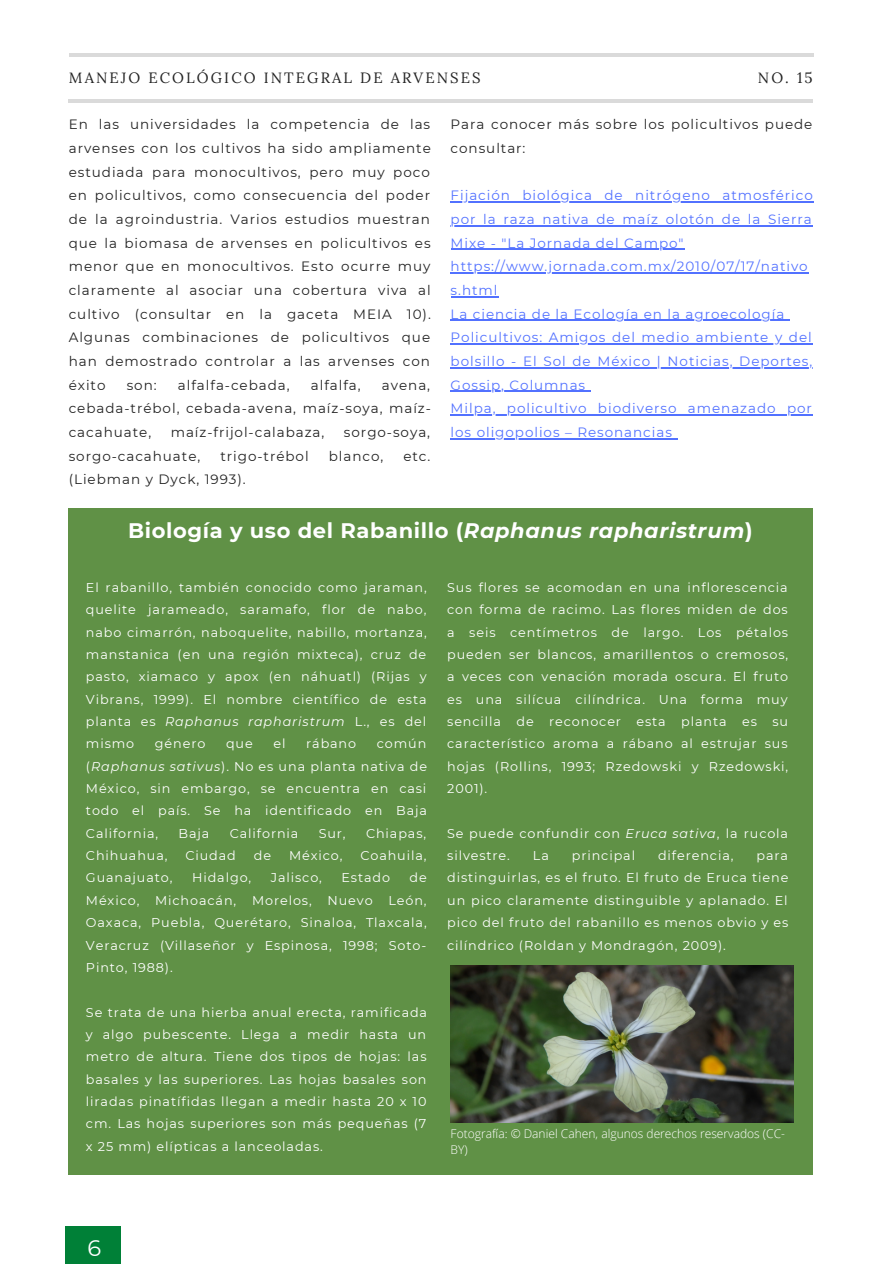
<style>
.page{position:relative;width:894px;height:1264px;background:#fff}
.page>*{position:absolute;margin:0;border:0;box-sizing:border-box;transform-origin:0 0}
.t1{font:22.5px "Montserrat";color:#fff}
.t2{font:700 21px "Montserrat";letter-spacing:.03em;color:#fff}
.t3{font:14.85px "Lora";letter-spacing:.14em;color:#222}
.t4{font:13.5px/23.7px "Montserrat";letter-spacing:.07em;color:#222;text-align:justify}
.t5{font:13.5px/23.7px "Montserrat";letter-spacing:.07em;color:#5271ff;text-align:justify}
.t6{font:12.75px/22.4px "Montserrat";letter-spacing:.07em;color:#fff;text-align:justify}
.t7{font:300 12px/16px "Open Sans";color:#fff}
.s1{font-style:italic}
</style>
<div class="page">
<hr style="left:68px;top:99px;width:744px;height:3px;background:#000">
<hr style="left:69px;top:53px;width:744px;height:4px;background:#dadada">
<div style="left:66px;top:1226px;width:55px;height:37px;background:#008037"></div>
<hr style="left:450px;top:201px;width:363px;height:1px;background:#5271ff">
<hr style="left:450px;top:225px;width:362px;height:1px;background:#5271ff">
<hr style="left:450px;top:249px;width:234px;height:1px;background:#5271ff">
<hr style="left:450px;top:272px;width:358px;height:1px;background:#5271ff">
<hr style="left:450px;top:296px;width:48px;height:1px;background:#5271ff">
<hr style="left:450px;top:320px;width:335px;height:1px;background:#5271ff">
<hr style="left:450px;top:343px;width:362px;height:1px;background:#5271ff">
<hr style="left:450px;top:367px;width:363px;height:1px;background:#5271ff">
<hr style="left:450px;top:390px;width:136px;height:2px;background:#5271ff">
<hr style="left:450px;top:414px;width:362px;height:1px;background:#5271ff">
<hr style="left:450px;top:438px;width:222px;height:1px;background:#5271ff">
<div style="left:68px;top:507px;width:744px;height:667px;background:#609146"></div>
<img style="left:450px;top:965px;width:343px;height:157px">
<p class="t3" style="left:69px;top:68px;width:413px">MANEJO ECOLÓGICO INTEGRAL DE ARVENSES</p>
<p class="t3" style="left:757px;top:68px;width:56px">NO. 15</p>
<p class="t4" style="left:450px;top:113px;width:363px">Para conocer más sobre los policultivos puede consultar:</p>
<p class="t5" style="left:450px;top:184px;width:363px">Fijación biológica de nitrógeno atmosférico por la raza nativa de maíz olotón de la Sierra Mixe - "La Jornada del Campo"</p>
<p class="t5" style="left:450px;top:254px;width:358px">https://www.jornada.com.mx/2010/07/17/nativo s.html</p>
<p class="t5" style="left:450px;top:302px;width:335px">La ciencia de la Ecología en la agroecología</p>
<p class="t5" style="left:450px;top:325px;width:363px">Policultivos: Amigos del medio ambiente y del bolsillo - El Sol de México | Noticias, Deportes, Gossip, Columnas</p>
<p class="t5" style="left:450px;top:396px;width:363px">Milpa, policultivo biodiverso amenazado por los oligopolios – Resonancias</p>
<p class="t4" style="left:69px;top:113px;width:363px">En las universidades la competencia de las arvenses con los cultivos ha sido ampliamente estudiada para monocultivos, pero muy poco en policultivos, como consecuencia del poder de la agroindustria. Varios estudios muestran que la biomasa de arvenses en policultivos es menor que en monocultivos. Esto ocurre muy claramente al asociar una cobertura viva al cultivo (consultar en la gaceta MEIA 10).<br>Algunas combinaciones de policultivos que han demostrado controlar a las arvenses con éxito</p>
<p class="t4" style="left:127px;top:373px;width:31px">son:</p>
<p class="t4" style="left:178px;top:373px;width:113px">alfalfa-cebada,</p>
<p class="t4" style="left:311px;top:373px;width:51px">alfalfa,</p>
<p class="t4" style="left:69px;top:373px;width:363px;text-indent:313px">avena, cebada-trébol, cebada-avena, maíz-soya, maíz&shy;cacahuate,</p>
<p class="t4" style="left:171px;top:420px;width:155px">maíz-frijol-calabaza,</p>
<p class="t4" style="left:344px;top:420px;width:88px">sorgo-soya,</p>
<p class="t4" style="left:69px;top:444px;width:133px">sorgo-cacahuate,</p>
<p class="t4" style="left:220px;top:444px;width:90px">trigo-trébol</p>
<p class="t4" style="left:328px;top:444px;width:56px">blanco,</p>
<p class="t4" style="left:403px;top:444px;width:28px">etc.</p>
<p class="t4" style="left:69px;top:467px;width:178px">(Liebman y Dyck, 1993).</p>
<p class="t2" style="left:128px;top:517px;width:625px">Biología y uso del Rabanillo (<span class="s1">Raphanus rapharistrum</span>)</p>
<p class="t6" style="left:86px;top:576px;width:342px">El rabanillo, también conocido como jaraman, quelite jarameado, saramafo, flor de nabo, nabo cimarrón, naboquelite, nabillo, mortanza, manstanica (en una región mixteca), cruz de pasto, xiamaco y apox (en náhuatl) (Rijas y Vibrans, 1999). El nombre científico de esta planta es <span class="s1">Raphanus rapharistrum</span> L., es del mismo</p>
<p class="t6" style="left:155px;top:732px;width:52px">género</p>
<p class="t6" style="left:226px;top:732px;width:28px">que</p>
<p class="t6" style="left:273px;top:732px;width:14px">el</p>
<p class="t6" style="left:306px;top:732px;width:51px">rábano</p>
<p class="t6" style="left:86px;top:732px;width:342px;text-indent:291px">común (<span class="s1">Raphanus sativus</span>). No es una planta nativa de México, sin embargo, se encuentra en casi todo el país. Se ha identificado en Baja California,</p>
<p class="t6" style="left:178px;top:822px;width:32px">Baja</p>
<p class="t6" style="left:230px;top:822px;width:70px">California</p>
<p class="t6" style="left:318px;top:822px;width:28px">Sur,</p>
<p class="t6" style="left:366px;top:822px;width:62px">Chiapas,</p>
<p class="t6" style="left:86px;top:844px;width:83px">Chihuahua,</p>
<p class="t6" style="left:185px;top:844px;width:52px">Ciudad</p>
<p class="t6" style="left:254px;top:844px;width:19px">de</p>
<p class="t6" style="left:289px;top:844px;width:55px">México,</p>
<p class="t6" style="left:360px;top:844px;width:68px">Coahuila,</p>
<p class="t6" style="left:86px;top:866px;width:88px">Guanajuato,</p>
<p class="t6" style="left:192px;top:866px;width:61px">Hidalgo,</p>
<p class="t6" style="left:271px;top:866px;width:53px">Jalisco,</p>
<p class="t6" style="left:341px;top:866px;width:50px">Estado</p>
<p class="t6" style="left:86px;top:866px;width:342px;text-indent:323px">de México, Michoacán, Morelos, Nuevo León, Oaxaca, Puebla, Querétaro, Sinaloa, Tlaxcala, Veracruz (Villaseñor y Espinosa, 1998; Soto-Pinto, 1988).</p>
<p class="t6" style="left:86px;top:1000px;width:342px">Se trata de una hierba anual erecta, ramificada y algo pubescente. Llega a medir hasta un metro de altura. Tiene dos tipos de hojas: las basales y las superiores. Las hojas basales son liradas pinatífidas llegan a medir hasta 20 x 10 cm. Las hojas superiores son más pequeñas (7 x 25 mm) elípticas a lanceoladas.</p>
<p class="t6" style="left:447px;top:576px;width:342px">Sus flores se acomodan en una inflorescencia con forma de racimo. Las flores miden de dos a seis centímetros de largo. Los pétalos pueden ser blancos, amarillentos o cremosos, a veces con venación morada oscura. El fruto es una silícua cilíndrica. Una forma muy sencilla de reconocer esta planta es su característico aroma a rábano al estrujar sus hojas (Rollins, 1993; Rzedowski y Rzedowski, 2001).</p>
<p class="t6" style="left:447px;top:822px;width:342px">Se puede confundir con <span class="s1">Eruca sativa</span>, la rucola silvestre.</p>
<p class="t6" style="left:532px;top:844px;width:17px">La</p>
<p class="t6" style="left:571px;top:844px;width:65px">principal</p>
<p class="t6" style="left:658px;top:844px;width:77px">diferencia,</p>
<p class="t6" style="left:447px;top:844px;width:342px;text-indent:309px">para distinguirlas, es el fruto. El fruto de Eruca tiene un pico claramente distinguible y aplanado. El pico del fruto del rabanillo es menos obvio y es cilíndrico (Roldan y Mondragón, 2009).</p>
<p class="t7" style="left:450px;top:1125px;width:336px">Fotografía: © Daniel Cahen, algunos derechos reservados (CC-<br>BY)</p>
<p class="t1" style="left:88px;top:1233px;width:15px">6</p>
</div>
